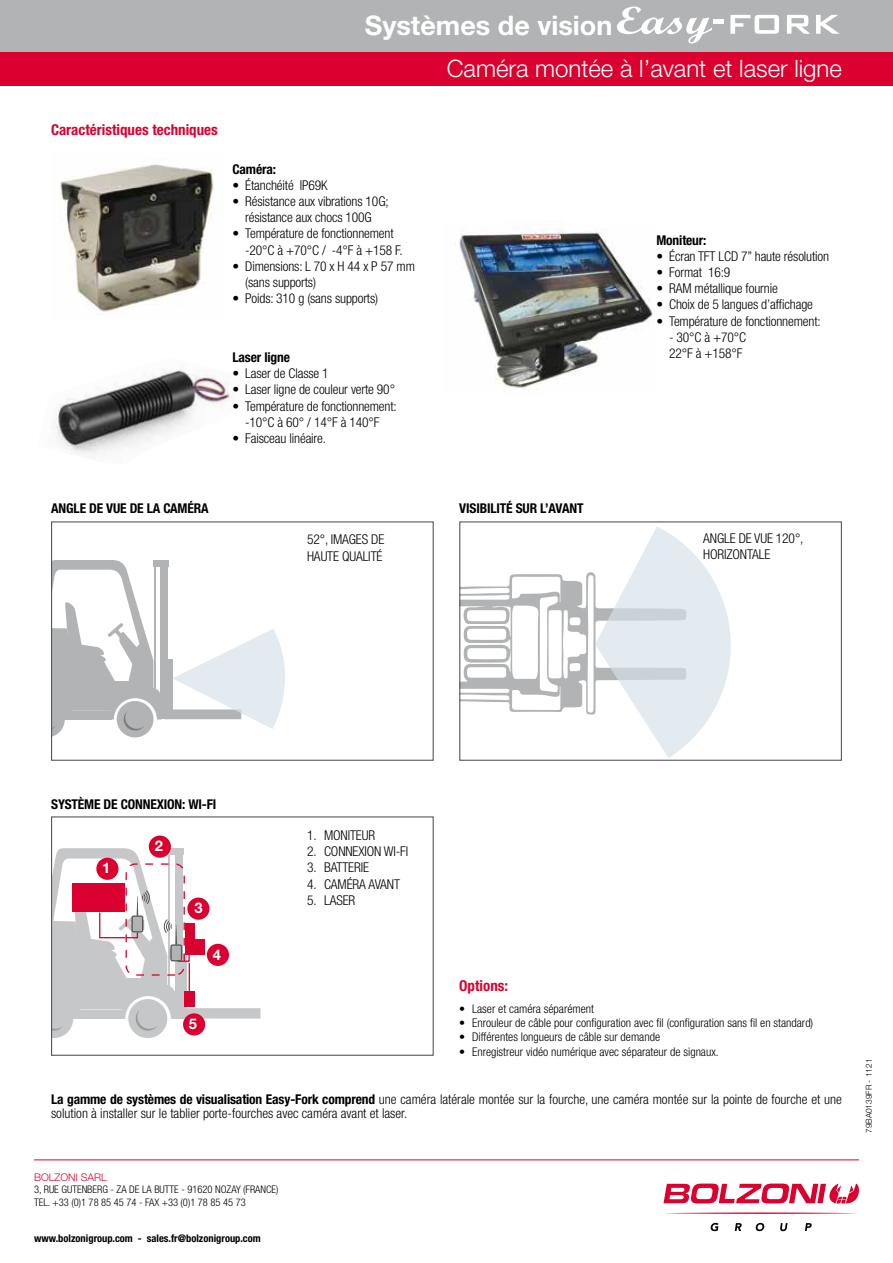
<style>
.page{position:relative;width:893px;height:1263px;background:#fff}
.page>*{position:absolute;margin:0;border:0;box-sizing:border-box;transform-origin:0 0}
.t1{font:700 27px "Helvetica Neue LT Std";color:#fff}
.t2{font:300 24px "Helvetica Neue LT Std";color:#fff}
.t3{font:700 condensed 15px "Helvetica Neue LT Std";color:#dc002e}
.t4{font:700 14.7px "Helvetica Neue LT Std";color:#fff}
.t5{font:300 condensed 13.5px/16.2px "Helvetica Neue LT Std";letter-spacing:-.01em;color:#000}
.t6{font:700 condensed 13.5px "Helvetica Neue LT Std";letter-spacing:-.01em;color:#000}
.t7{font:300 condensed 12px "Helvetica Neue LT Std";color:#000}
.t8{font:300 condensed 10.5px/12.6px "Helvetica Neue LT Std";color:#000}
.t9{font:700 condensed 10.5px "Helvetica Neue LT Std";color:#000}
.t10{font:300 10.5px "Helvetica Neue LT Std";color:#dc002e}
.t11{font:300 8.25px "Helvetica Neue LT Std";color:#000}
.s1{font-weight:700}
</style>
<div class="page">
<div style="left:0;top:51px;width:893px;height:34px;background:#dc002e"></div>
<div style="left:0;top:0;width:893px;height:51px;background:#b1b3b4"></div>
<img style="left:60px;top:164px;width:154px;height:148px">
<img style="left:459px;top:220px;width:194px;height:169px">
<img style="left:51px;top:367px;width:182px;height:87px">
<svg style="left:53px;top:560px;width:232px;height:177px"></svg>
<div style="left:51px;top:521px;width:383px;height:240px;border:1px solid #58585a"></div>
<svg style="left:461px;top:527px;width:270px;height:231px"></svg>
<div style="left:459px;top:521px;width:383px;height:240px;border:1px solid #58585a"></div>
<div style="left:149px;top:835px;width:22px;height:23px;background:#da002f;border-radius:50%"></div>
<svg style="left:53px;top:848px;width:207px;height:190px"></svg>
<div style="left:183px;top:1013px;width:22px;height:22px;background:#da002f;border-radius:50%"></div>
<div style="left:51px;top:816px;width:383px;height:240px;border:1px solid #58585a"></div>
<hr style="left:34px;top:1159px;width:825px;height:1px;background:#dc002e">
<svg style="left:663px;top:1183px;width:196px;height:21px"></svg>
<svg style="left:665px;top:1212px;width:193px;height:2px"></svg>
<svg style="left:711px;top:1223px;width:7px;height:8px"></svg>
<svg style="left:735px;top:1223px;width:7px;height:8px"></svg>
<svg style="left:756px;top:1223px;width:8px;height:8px"></svg>
<svg style="left:780px;top:1223px;width:7px;height:8px"></svg>
<svg style="left:805px;top:1223px;width:7px;height:8px"></svg>
<svg style="left:617px;top:7px;width:95px;height:37px"></svg>
<hr style="left:714px;top:20px;width:10px;height:4px;background:#fff">
<svg style="left:730px;top:15px;width:49px;height:19px"></svg>
<svg style="left:787px;top:15px;width:23px;height:19px"></svg>
<svg style="left:816px;top:15px;width:24px;height:19px"></svg>
<h1 class="t1" style="left:365px;top:9px;width:249px">Systèmes de vision</h1>
<h2 class="t2" style="left:447px;top:53px;width:397px">Caméra montée à l’avant et laser ligne</h2>
<p class="t3" style="left:51px;top:120px;width:168px">Caractéristiques techniques</p>
<p class="t6" style="left:232px;top:161px;width:45px">Caméra:</p>
<p class="t5" style="left:232px;top:177px;width:97px">• Étanchéité IP69K</p>
<p class="t5" style="left:232px;top:193px;width:158px;text-align:center">• Résistance aux vibrations 10G; résistance aux chocs 100G</p>
<p class="t5" style="left:245px;top:225px;width:159px;text-indent:-13px">• Température de fonctionnement -20°C à +70°C / -4°F à +158 F.</p>
<p class="t5" style="left:245px;top:258px;width:171px;text-indent:-13px">• Dimensions: L 70 x H 44 x P 57 mm (sans supports)</p>
<p class="t5" style="left:232px;top:290px;width:147px">• Poids: 310 g (sans supports)</p>
<p class="t6" style="left:232px;top:349px;width:59px">Laser ligne</p>
<p class="t5" style="left:232px;top:365px;width:98px">• Laser de Classe 1</p>
<p class="t5" style="left:232px;top:381px;width:164px">• Laser ligne de couleur verte 90°</p>
<p class="t5" style="left:232px;top:398px;width:166px;text-align:center">• Température de fonctionnement: -10°C à 60° / 14°F à 140°F</p>
<p class="t5" style="left:232px;top:430px;width:95px">• Faisceau linéaire.</p>
<p class="t6" style="left:656px;top:232px;width:52px">Moniteur:</p>
<p class="t5" style="left:656px;top:248px;width:174px">• Écran TFT LCD 7” haute résolution</p>
<p class="t5" style="left:656px;top:264px;width:75px">• Format 16:9</p>
<p class="t5" style="left:656px;top:280px;width:123px">• RAM métallique fournie</p>
<p class="t5" style="left:656px;top:296px;width:158px">• Choix de 5 langues d’affichage</p>
<p class="t5" style="left:656px;top:313px;width:166px">• Température de fonctionnement:</p>
<p class="t5" style="left:669px;top:329px;width:79px">- 30°C à +70°C<br>22°F à +158°F</p>
<p class="t6" style="left:51px;top:500px;width:159px">ANGLE DE VUE DE LA CAMÉRA</p>
<p class="t6" style="left:459px;top:500px;width:126px">VISIBILITÉ SUR L’AVANT</p>
<p class="t5" style="left:307px;top:531px;width:79px">52°, IMAGES DE<br>HAUTE QUALITÉ</p>
<p class="t5" style="left:703px;top:530px;width:102px">ANGLE DE VUE 120°,<br>HORIZONTALE</p>
<p class="t6" style="left:51px;top:796px;width:167px">SYSTÈME DE CONNEXION: WI-FI</p>
<p class="t4" style="left:102px;top:859px;width:10px">1</p>
<p class="t4" style="left:155px;top:837px;width:10px">2</p>
<p class="t4" style="left:195px;top:899px;width:10px">3</p>
<p class="t4" style="left:213px;top:945px;width:10px">4</p>
<p class="t4" style="left:189px;top:1015px;width:10px">5</p>
<p class="t5" style="left:307px;top:827px;width:70px">1. MONITEUR</p>
<p class="t5" style="left:307px;top:843px;width:103px">2. CONNEXION WI-FI</p>
<p class="t5" style="left:307px;top:859px;width:64px">3. BATTERIE</p>
<p class="t5" style="left:307px;top:875px;width:94px">4. CAMÉRA AVANT</p>
<p class="t5" style="left:307px;top:892px;width:50px">5. LASER</p>
<p class="t3" style="left:459px;top:977px;width:50px">Options:</p>
<p class="t7" style="left:459px;top:1001px;width:136px">• Laser et caméra séparément</p>
<p class="t7" style="left:459px;top:1016px;width:356px">• Enrouleur de câble pour configuration avec fil (configuration sans fil en standard)</p>
<p class="t7" style="left:459px;top:1030px;width:202px">• Différentes longueurs de câble sur demande</p>
<p class="t7" style="left:459px;top:1045px;width:261px">• Enregistreur vidéo numérique avec séparateur de signaux.</p>
<p class="t5" style="left:51px;top:1093px;width:792px;line-height:13.5px"><span class="s1">La gamme de systèmes de visualisation Easy-Fork comprend</span> une caméra latérale montée sur la fourche, une caméra montée sur la pointe de fourche et une solution à installer sur le tablier porte-fourches avec caméra avant et laser.</p>
<p class="t10" style="left:34px;top:1170px;width:74px">BOLZONI SARL</p>
<p class="t8" style="left:34px;top:1183px;width:246px">3, RUE GUTENBERG - ZA DE LA BUTTE - 91620 NOZAY (FRANCE)<br>TEL. +33 (0)1 78 85 45 74 - FAX +33 (0)1 78 85 45 73</p>
<p class="t9" style="left:34px;top:1231px;width:228px">www.bolzonigroup.com - sales.fr@bolzonigroup.com</p>
<p class="t11" style="left:864px;top:1133px;width:76px;rotate:-90deg">79BA0139FR - 1121</p>
</div>
